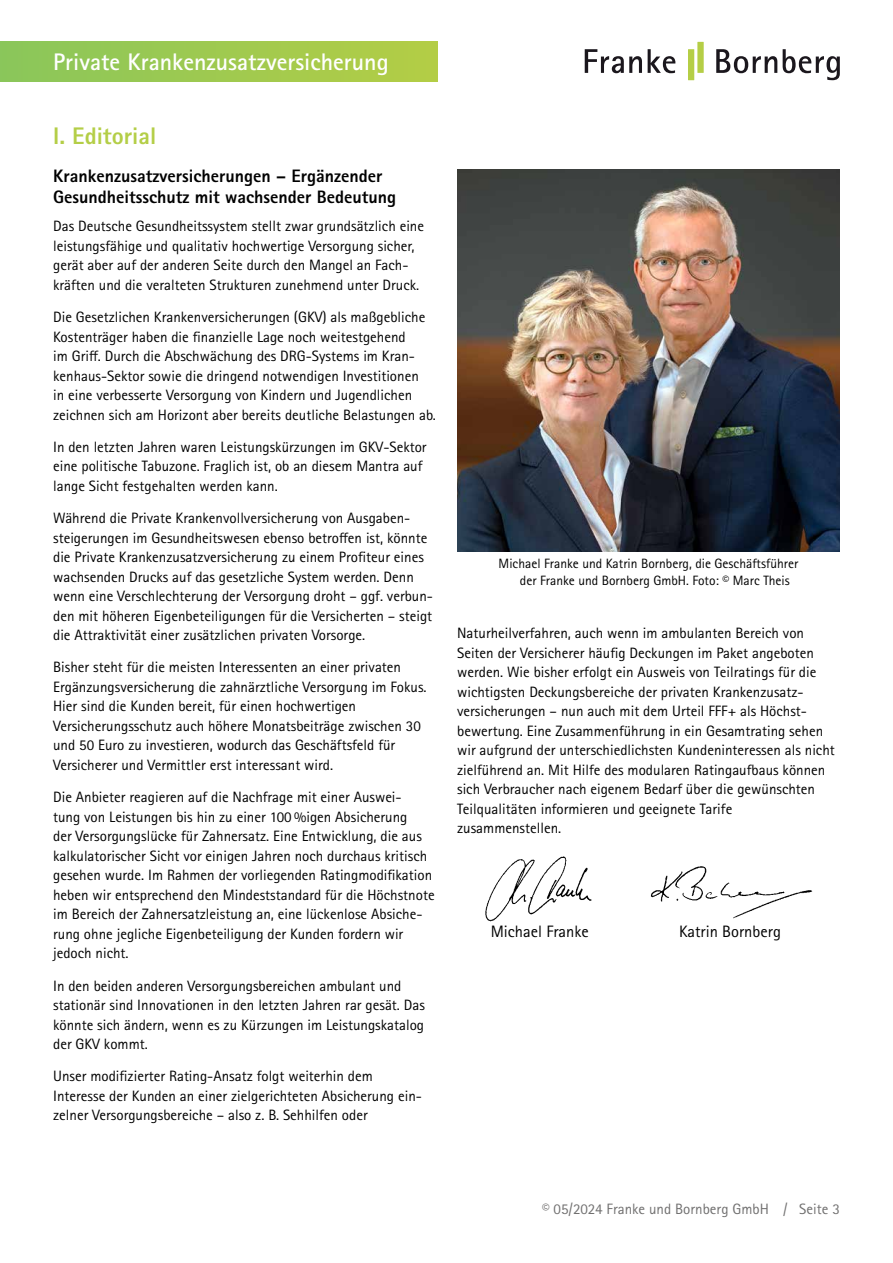
<style>
.page{position:relative;width:893px;height:1263px;background:#fff}
.page>*{position:absolute;margin:0;border:0;box-sizing:border-box;transform-origin:0 0}
.t1{font:700 24px "Rotis Sans Serif Pro";color:#fff}
.t2{font:800 24px "Rotis Sans Serif Pro";color:#b4ce47}
.t3{font:800 18px/21px "Rotis Sans Serif Pro";color:#000}
.t4{font:16.5px "Rotis Sans Serif Pro";color:#000}
.t5{font:15px/19.5px "Rotis Sans Serif Pro";color:#000}
.t6{font:15px "Rotis Sans Serif Pro";color:#706f6f}
.t7{font:13.5px/16.5px "Rotis Sans Serif Pro";color:#000}
</style>
<div class="page">
<div style="left:0;top:41px;width:437px;height:40px;background:linear-gradient(to right,#8ac65b,#b4cd45)"></div>
<svg style="left:716px;top:49px;width:124px;height:31px"></svg>
<svg style="left:585px;top:49px;width:90px;height:24px"></svg>
<div style="left:688px;top:49px;width:6px;height:31px;background:#b5ce46"></div>
<div style="left:697px;top:42px;width:7px;height:31px;background:#b5ce46"></div>
<img style="left:485px;top:856px;width:107px;height:66px">
<img style="left:650px;top:866px;width:163px;height:53px">
<img style="left:457px;top:169px;width:383px;height:383px">
<h1 class="t1" style="left:53px;top:46px;width:337px">Private Krankenzusatzversicherung</h1>
<h1 class="t2" style="left:53px;top:121px;width:105px">I. Editorial</h1>
<p class="t3" style="left:53px;top:166px;width:344px">Krankenzusatzversicherungen – Ergänzender<br>Gesundheitsschutz mit wachsender Bedeutung</p>
<p class="t5" style="left:53px;top:217px;width:372px">Das Deutsche Gesundheitssystem stellt zwar grundsätzlich eine leistungsfähige und qualitativ hochwertige Versorgung sicher, gerät aber auf der anderen Seite durch den Mangel an Fach&shy;kräften und die veralteten Strukturen zunehmend unter Druck.</p>
<p class="t5" style="left:53px;top:307px;width:384px">Die Gesetzlichen Krankenversicherungen (GKV) als maßgebliche Kostenträger haben die finanzielle Lage noch weitestgehend<br>im Griff. Durch die Abschwächung des DRG-Systems im Kran&shy;kenhaus-Sektor sowie die dringend notwendigen Investitionen<br>in eine verbesserte Versorgung von Kindern und Jugendlichen zeichnen sich am Horizont aber bereits deutliche Belastungen ab.</p>
<p class="t5" style="left:53px;top:437px;width:375px">In den letzten Jahren waren Leistungskürzungen im GKV-Sektor eine politische Tabuzone. Fraglich ist, ob an diesem Mantra auf lange Sicht festgehalten werden kann.</p>
<p class="t5" style="left:53px;top:508px;width:381px">Während die Private Krankenvollversicherung von Ausgaben&shy;steigerungen im Gesundheitswesen ebenso betroffen ist, könnte die Private Krankenzusatzversicherung zu einem Profiteur eines wachsenden Drucks auf das gesetzliche System werden. Denn wenn eine Verschlechterung der Versorgung droht – ggf. verbun&shy;den mit höheren Eigenbeteiligungen für die Versicherten – steigt die Attraktivität einer zusätzlichen privaten Vorsorge.</p>
<p class="t5" style="left:53px;top:658px;width:375px">Bisher steht für die meisten Interessenten an einer privaten Ergänzungsversicherung die zahnärztliche Versorgung im Fokus.<br>Hier sind die Kunden bereit, für einen hochwertigen Versicherungsschutz auch höhere Monatsbeiträge zwischen 30 und 50 Euro zu investieren, wodurch das Geschäftsfeld für Versicherer und Vermittler erst interessant wird.</p>
<p class="t5" style="left:53px;top:787px;width:383px">Die Anbieter reagieren auf die Nachfrage mit einer Auswei-<br>tung von Leistungen bis hin zu einer 100 %igen Absicherung<br>der Versorgungslücke für Zahnersatz. Eine Entwicklung, die aus kalkulatorischer Sicht vor einigen Jahren noch durchaus kritisch gesehen wurde. Im Rahmen der vorliegenden Ratingmodifikation heben wir entsprechend den Mindeststandard für die Höchstnote im Bereich der Zahnersatzleistung an, eine lückenlose Absiche&shy;rung ohne jegliche Eigenbeteiligung der Kunden fordern wir jedoch nicht.</p>
<p class="t5" style="left:53px;top:976px;width:373px">In den beiden anderen Versorgungsbereichen ambulant und stationär sind Innovationen in den letzten Jahren rar gesät. Das könnte sich ändern, wenn es zu Kürzungen im Leistungskatalog der GKV kommt.</p>
<p class="t5" style="left:53px;top:1066px;width:370px">Unser modifizierter Rating-Ansatz folgt weiterhin dem<br>Interesse der Kunden an einer zielgerichteten Absicherung ein&shy;zelner Versorgungsbereiche – also z. B. Sehhilfen oder</p>
<p class="t7" style="left:520px;top:555px;width:280px;text-indent:-21px">Michael Franke und Katrin Bornberg, die Geschäftsführer der Franke und Bornberg GmbH. Foto: © Marc Theis</p>
<p class="t5" style="left:457px;top:623px;width:379px">Naturheilverfahren, auch wenn im ambulanten Bereich von Seiten der Versicherer häufig Deckungen im Paket angeboten werden. Wie bisher erfolgt ein Ausweis von Teilratings für die wichtigsten Deckungsbereiche der privaten Krankenzusatz&shy;versicherungen – nun auch mit dem Urteil FFF+ als Höchst&shy;bewertung. Eine Zusammenführung in ein Gesamtrating sehen wir aufgrund der unterschiedlichsten Kundeninteressen als nicht zielführend an. Mit Hilfe des modularen Ratingaufbaus können sich Verbraucher nach eigenem Bedarf über die gewünschten Teilqualitäten informieren und geeignete Tarife zusammenstellen.</p>
<p class="t4" style="left:491px;top:921px;width:100px">Michael Franke</p>
<p class="t4" style="left:679px;top:921px;width:103px">Katrin Bornberg</p>
<p class="t6" style="left:542px;top:1200px;width:299px">© 05/2024 Franke und Bornberg GmbH / Seite 3</p>
</div>
